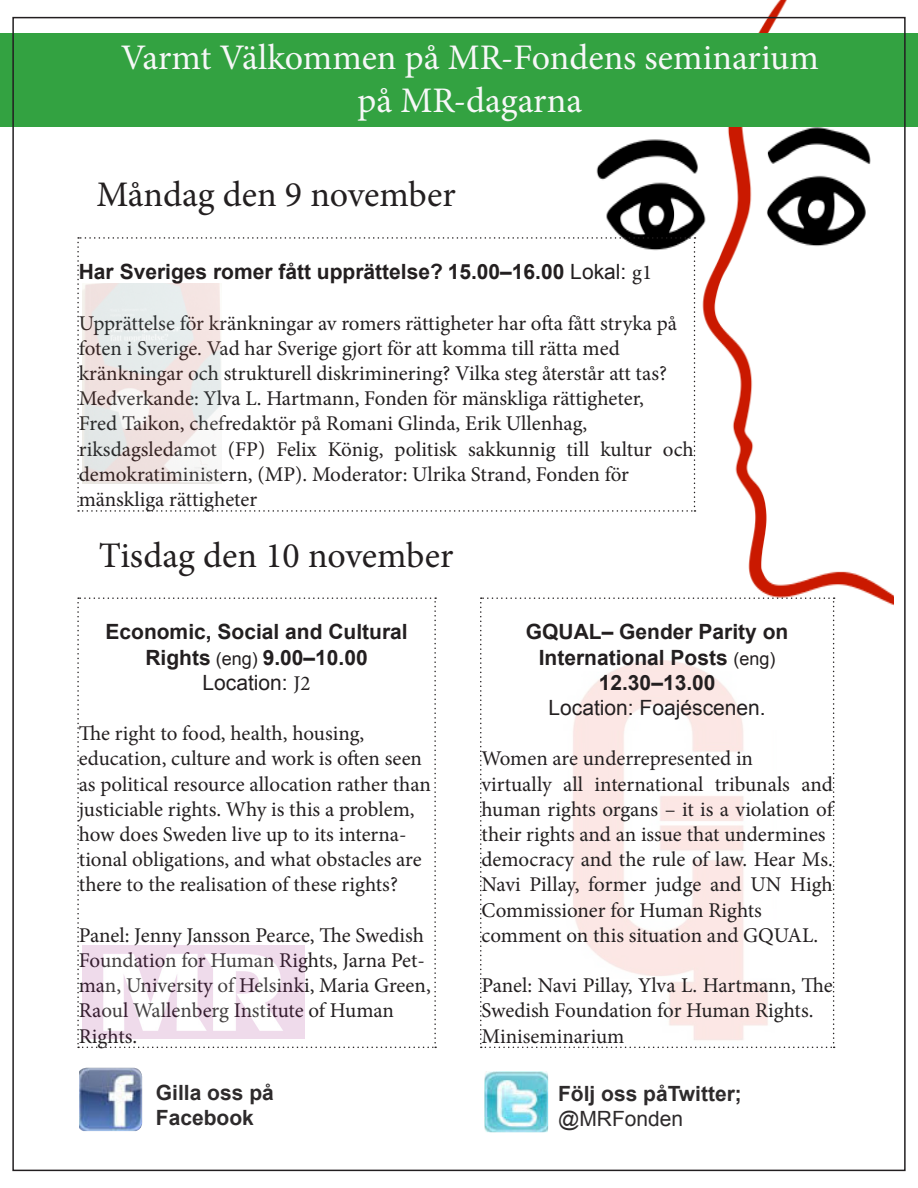
<style>
.page{position:relative;width:918px;height:1188px;background:#fff}
.page>*{position:absolute;margin:0;border:0;box-sizing:border-box;transform-origin:0 0}
.t1{font:36px "Minion Pro";color:#f7f7f8}
.t2{font:36px "Minion Pro";letter-spacing:-.005em;color:#231f20}
.t3{font:21px/25.2px "Minion Pro";letter-spacing:-.005em;color:#231f20}
.t4{font:700 21px/25.2px "Arial";color:#231f20;text-align:center}
.t5{font:700 21px "Arial";color:#2e2b2c}
.t6{font:21px "Arial";color:#231f20}
.t7{font:21px "Arial";color:#2e2b2c}
.s1{font-weight:400}
.s2{font-family:"Minion Pro";font-weight:400}
.s3{font-weight:400;font-size:18px}
.s4{font-family:"Minion Pro"}
</style>
<div class="page">
<img style="left:459px;top:0;width:435px;height:606px">
<svg style="left:77px;top:237px;width:619px;height:275px"></svg>
<div style="left:0;top:34px;width:918px;height:93px;background:#33a241"></div>
<svg style="left:77px;top:597px;width:359px;height:451px"></svg>
<svg style="left:480px;top:597px;width:355px;height:451px"></svg>
<img style="left:82px;top:945px;width:222px;height:94px">
<img style="left:82px;top:284px;width:139px;height:200px">
<img style="left:79px;top:1068px;width:63px;height:63px">
<img style="left:484px;top:1071px;width:64px;height:61px">
<p class="t1" style="left:121px;top:34px;width:700px">Varmt Välkommen på MR-Fondens seminarium</p>
<p class="t1" style="left:357px;top:77px;width:226px">på MR-dagarna</p>
<p class="t2" style="left:97px;top:171px;width:361px">Måndag den 9 november</p>
<p class="t4" style="left:79px;top:260px;width:575px">Har Sveriges romer fått upprättelse? 15.00–16.00 <span class="s1">Lokal:</span> <span class="s2">g1</span></p>
<p class="t3" style="left:79px;top:310px;width:600px">Upprättelse för kränkningar av romers rättigheter har ofta fått stryka på</p>
<p class="t3" style="left:79px;top:336px;width:542px">foten i Sverige. Vad har Sverige gjort för att komma till rätta med</p>
<p class="t3" style="left:79px;top:361px;width:590px">kränkningar och strukturell diskriminering? Vilka steg återstår att tas?</p>
<p class="t3" style="left:79px;top:386px;width:567px">Medverkande: Ylva L. Hartmann, Fonden för mänskliga rättigheter,</p>
<p class="t3" style="left:79px;top:411px;width:510px">Fred Taikon, chefredaktör på Romani Glinda, Erik Ullenhag,</p>
<p class="t3" style="left:79px;top:436px;width:616px">riksdagsledamot (FP) Felix König, politisk sakkunnig till kultur och demokratiministern, (MP). Moderator: Ulrika Strand, Fonden för</p>
<p class="t3" style="left:79px;top:487px;width:180px">mänskliga rättigheter</p>
<p class="t2" style="left:99px;top:531px;width:356px">Tisdag den 10 november</p>
<p class="t4" style="left:105px;top:620px;width:304px">Economic, Social and Cultural<br>Rights <span class="s3">(eng)</span> 9.00–10.00</p>
<p class="t6" style="left:203px;top:669px;width:110px">Location: <span class="s4">J2</span></p>
<p class="t3" style="left:79px;top:721px;width:287px">The right to food, health, housing,</p>
<p class="t3" style="left:79px;top:746px;width:354px">education, culture and work is often seen as political resource allocation rather than justiciable rights. Why is this a problem, how does Sweden live up to its interna&shy;tional obligations, and what obstacles are there to the realisation of these rights?</p>
<p class="t3" style="left:79px;top:923px;width:353px">Panel: Jenny Jansson Pearce, The Swedish Foundation for Human Rights, Jarna Pet&shy;man, University of Helsinki, Maria Green, Raoul Wallenberg Institute of Human Rights.</p>
<p class="t5" style="left:156px;top:1078px;width:119px">Gilla oss på</p>
<p class="t5" style="left:156px;top:1104px;width:100px">Facebook</p>
<p class="t4" style="left:526px;top:620px;width:264px">GQUAL– Gender Parity on</p>
<p class="t4" style="left:539px;top:645px;width:238px">International Posts <span class="s3">(eng)</span></p>
<p class="t4" style="left:599px;top:670px;width:118px">12.30–13.00</p>
<p class="t6" style="left:549px;top:694px;width:219px">Location: Foajéscenen.</p>
<p class="t3" style="left:482px;top:746px;width:273px">Women are underrepresented in</p>
<p class="t3" style="left:482px;top:771px;width:353px;text-align:justify">virtually all international tribunals and human rights organs – it is a violation of their rights and an issue that undermines</p>
<p class="t3" style="left:482px;top:847px;width:353px;text-align:justify">democracy and the rule of law. Hear Ms.<br>Navi Pillay, former judge and UN High Commissioner for Human Rights</p>
<p class="t3" style="left:482px;top:923px;width:338px">comment on this situation and GQUAL.</p>
<p class="t3" style="left:482px;top:973px;width:353px">Panel: Navi Pillay, Ylva L. Hartmann, The<br>Swedish Foundation for Human Rights.</p>
<p class="t3" style="left:482px;top:1023px;width:144px">Miniseminarium</p>
<p class="t5" style="left:558px;top:1079px;width:185px">Följ oss påTwitter;</p>
<p class="t7" style="left:558px;top:1105px;width:127px">@MRFonden</p>
</div>
